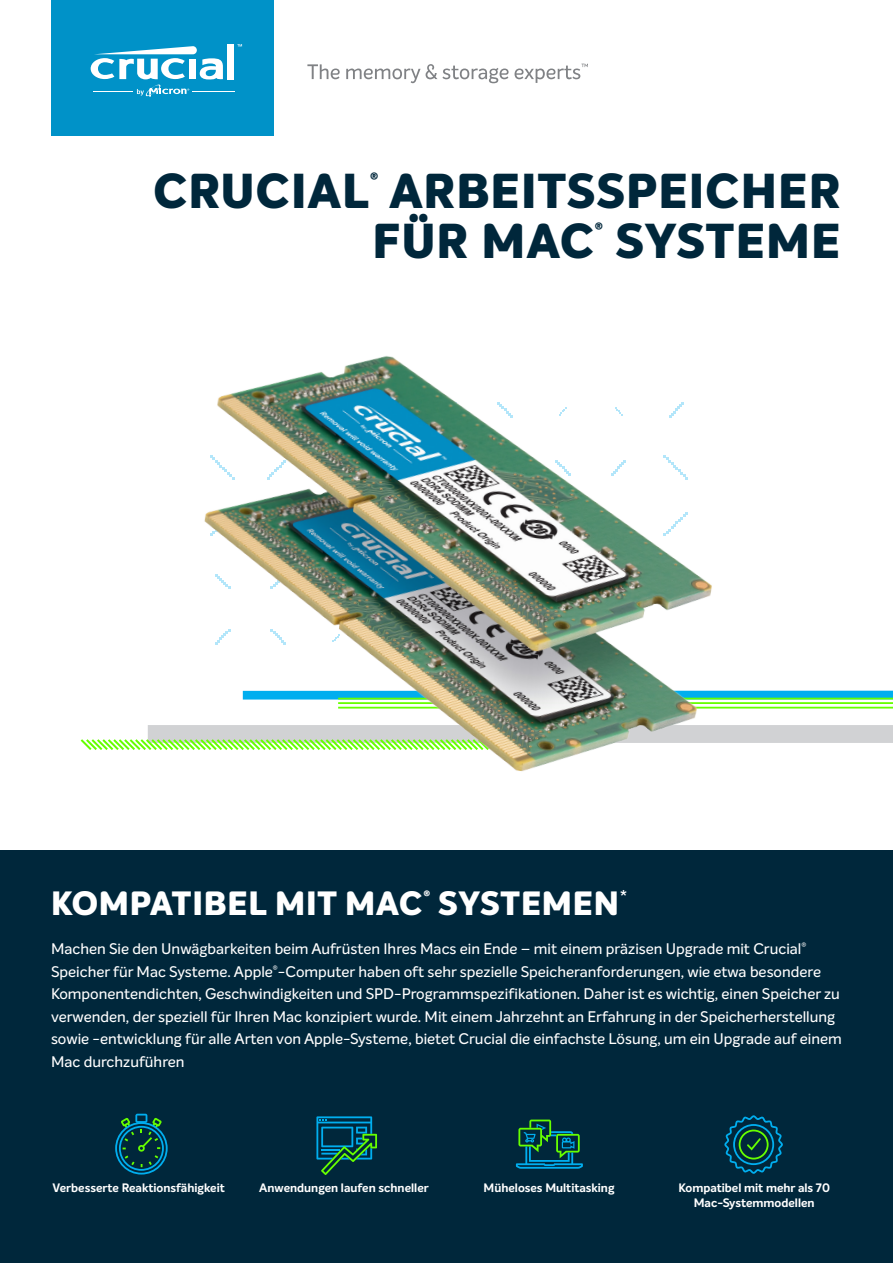
<style>
.page{position:relative;width:893px;height:1263px;background:#fff}
.page>*{position:absolute;margin:0;border:0;box-sizing:border-box;transform-origin:0 0}
.t1{font:800 48px "Intelo";letter-spacing:.025em;color:#00273b}
.t2{font:800 33px "Intelo";letter-spacing:.025em;color:#fff}
.t3{font:500 15px/22.5px "Intelo Alt";color:#fff}
.t4{font:800 13.95px "Intelo";color:#00273b}
.none{font:700 12px/15px "Intelo Alt";color:#fff;text-align:center}
.t5{font:italic 800 11.4px "Intelo";color:#fff}
</style>
<div class="page">
<div style="left:0;top:850px;width:893px;height:413px;background:#00273b"></div>
<svg style="left:115px;top:1114px;width:53px;height:60px"></svg>
<svg style="left:724px;top:1115px;width:59px;height:59px"></svg>
<svg style="left:316px;top:1116px;width:61px;height:59px"></svg>
<svg style="left:516px;top:1119px;width:67px;height:50px"></svg>
<div style="left:148px;top:725px;width:745px;height:18px;background:#d1d2d4"></div>
<svg style="left:790px;top:691px;width:103px;height:7px"></svg>
<svg style="left:80px;top:739px;width:63px;height:11px"></svg>
<hr style="left:338px;top:707px;width:555px;height:1px;background:#6f0">
<hr style="left:338px;top:702px;width:555px;height:2px;background:#6f0">
<hr style="left:338px;top:698px;width:555px;height:1px;background:#6f0">
<img style="left:143px;top:356px;width:647px;height:416px">
<div style="left:51px;top:0;width:222px;height:135px;background:#0092c8"></div>
<div style="left:227px;top:44px;width:7px;height:35px;background:#fff"></div>
<hr style="left:192px;top:91px;width:42px;height:1px;background:#fff">
<svg style="left:91px;top:46px;width:132px;height:51px"></svg>
<svg style="left:237px;top:44px;width:5px;height:3px"></svg>
<svg style="left:307px;top:64px;width:33px;height:15px"></svg>
<svg style="left:346px;top:64px;width:163px;height:19px"></svg>
<svg style="left:515px;top:64px;width:73px;height:19px"></svg>
<p class="t4" style="left:370px;top:169px;width:10px">®</p>
<p class="t1" style="left:373px;top:210px;width:222px">FÜR MAC</p>
<p class="t4" style="left:595px;top:219px;width:10px">®</p>
<p class="t1" style="left:615px;top:210px;width:226px">SYSTEME</p>
<p class="t1" style="left:153px;top:160px;width:689px">CRUCIAL ARBEITSSPEICHER</p>
<p class="t2" style="left:51px;top:882px;width:373px">KOMPATIBEL MIT MAC</p>
<p class="t5" style="left:423px;top:888px;width:8px">®</p>
<p class="t2" style="left:438px;top:882px;width:191px">SYSTEMEN<sup>*</sup></p>
<p class="t3" style="left:51px;top:938px;width:792px">Machen Sie den Unwägbarkeiten beim Aufrüsten Ihres Macs ein Ende – mit einem präzisen Upgrade mit Crucial<sup>® </sup>Speicher für Mac Systeme. Apple<sup>®</sup>-Computer haben oft sehr spezielle Speicheranforderungen, wie etwa besondere Komponentendichten, Geschwindigkeiten und SPD-Programmspezifikationen. Daher ist es wichtig, einen Speicher zu verwenden, der speziell für Ihren Mac konzipiert wurde. Mit einem Jahrzehnt an Erfahrung in der Speicherherstellung sowie -entwicklung für alle Arten von Apple-Systeme, bietet Crucial die einfachste Lösung, um ein Upgrade auf einem Mac durchzuführen</p>
<p class="none" style="left:53px;top:1181px;width:174px">Verbesserte Reaktionsfähigkeit</p>
<p class="none" style="left:259px;top:1181px;width:171px">Anwendungen laufen schneller</p>
<p class="none" style="left:484px;top:1181px;width:132px">Müheloses Multitasking</p>
<p class="none" style="left:678px;top:1181px;width:153px">Kompatibel mit mehr als 70<br>Mac-Systemmodellen</p>
</div>
